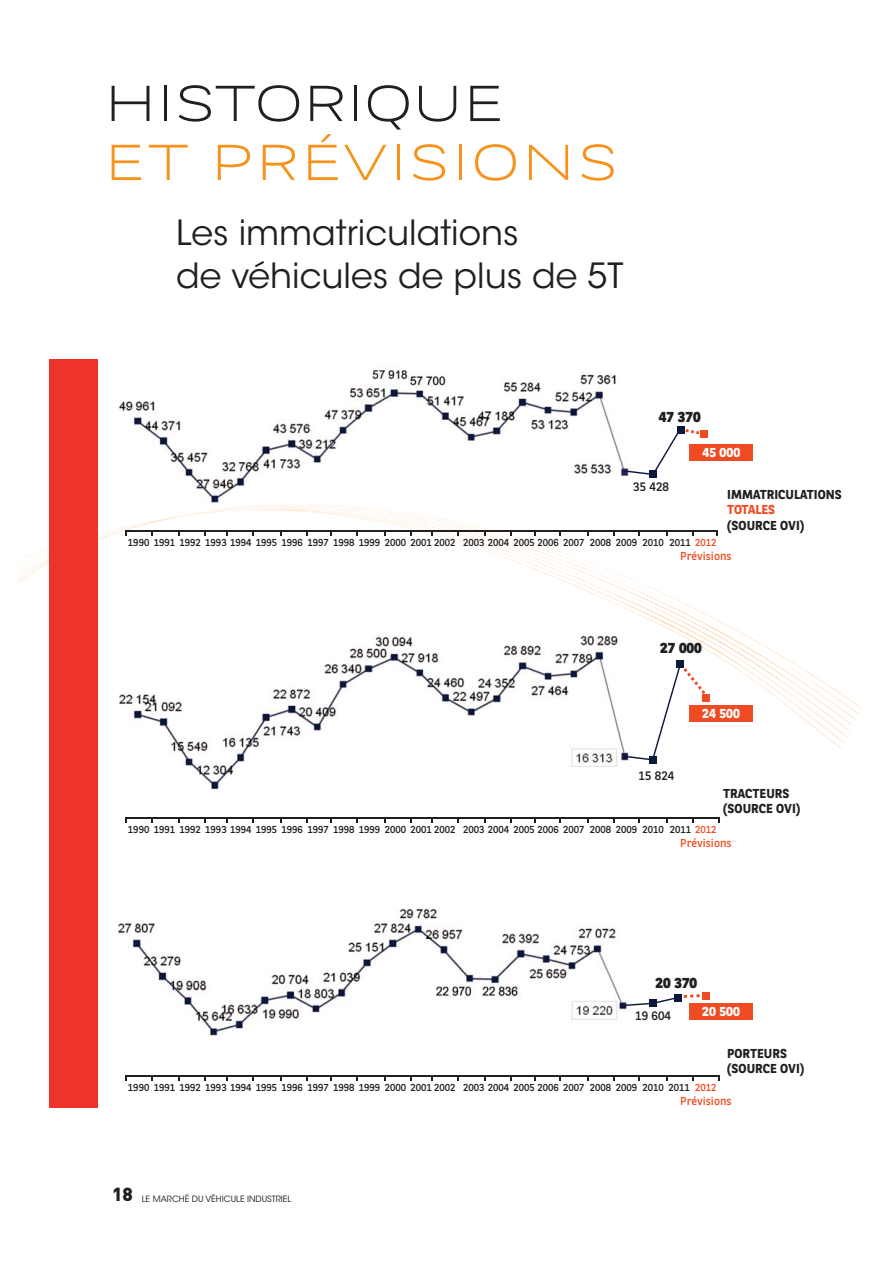
<style>
.page{position:relative;width:893px;height:1263px;background:#fff}
.page>*{position:absolute;margin:0;border:0;box-sizing:border-box;transform-origin:0 0}
.t1{font:300 50.4px "BNPP Title Sans";letter-spacing:.02em;color:#f7931d}
.t2{font:300 50.4px "BNPP Title Sans";letter-spacing:-.02em;color:#231f20}
.t3{font:34.5px/43.2px "ITC Avant Garde Std";color:#231f20}
.t4{font:800 14.4px "BNPP Sans";color:#231f20}
.t5{font:700 12.9px/15.6px "BNPP Sans";color:#231f20}
.t6{font:700 12.9px "BNPP Sans";color:#fff}
.t7{font:700 12.9px "BNPP Sans";letter-spacing:-.005em;color:#f04c23}
.t8{font:12.3px "BNPP Sans";color:#231f20}
.t9{font:11.55px "BNPP Sans";color:#f04c23}
.t10{font:10.05px "BNPP Sans";color:#231f20}
.t11{font:10.05px "BNPP Sans";color:#f04c23}
.t12{font:8.7px "ITC Avant Garde Std";color:#231f20}
.s1{color:#f04c23}
.s2{font-family:"DIN";font-weight:900;font-size:18.75px}
</style>
<div class="page">
<svg style="left:18px;top:511px;width:843px;height:312px"></svg>
<img style="left:119px;top:370px;width:538px;height:134px">
<img style="left:119px;top:624px;width:552px;height:190px">
<svg style="left:658px;top:624px;width:13px;height:7px"></svg>
<img style="left:118px;top:908px;width:539px;height:128px">
<hr style="left:127px;top:530px;width:590px;height:1px;background:#231f20">
<hr style="left:127px;top:817px;width:592px;height:2px;background:#231f20">
<hr style="left:127px;top:1075px;width:592px;height:2px;background:#231f20">
<svg style="left:125px;top:530px;width:2px;height:6px"></svg>
<svg style="left:125px;top:817px;width:2px;height:6px"></svg>
<svg style="left:125px;top:1075px;width:2px;height:6px"></svg>
<div style="left:689px;top:444px;width:64px;height:17px;background:#f04c23"></div>
<div style="left:689px;top:705px;width:64px;height:16px;background:#f04c23"></div>
<div style="left:689px;top:1003px;width:64px;height:17px;background:#f04c23"></div>
<div style="left:700px;top:430px;width:7px;height:7px;background:#f04c23"></div>
<div style="left:649px;top:471px;width:7px;height:7px;background:#0b183c"></div>
<div style="left:677px;top:427px;width:7px;height:7px;background:#0b183c"></div>
<div style="left:649px;top:756px;width:7px;height:7px;background:#0b183c"></div>
<div style="left:676px;top:661px;width:8px;height:7px;background:#0b183c"></div>
<div style="left:649px;top:1000px;width:7px;height:7px;background:#0b183c"></div>
<div style="left:702px;top:992px;width:7px;height:7px;background:#f04c23"></div>
<div style="left:49px;top:359px;width:49px;height:749px;background:#ee332a"></div>
<svg style="left:623px;top:428px;width:81px;height:47px"></svg>
<svg style="left:622px;top:994px;width:84px;height:12px"></svg>
<svg style="left:623px;top:664px;width:86px;height:97px"></svg>
<h1 class="t2" style="left:104px;top:74px;width:402px">HISTORIQUE</h1>
<h1 class="t1" style="left:104px;top:133px;width:516px">ET PRÉVISIONS</h1>
<h2 class="t3" style="left:176px;top:215px;width:449px">Les immatriculations<br>de véhicules de plus de 5T</h2>
<h3 class="t4" style="left:659px;top:410px;width:43px">47 370</h3>
<p class="t8" style="left:633px;top:481px;width:37px">35 428</p>
<p class="t6" style="left:702px;top:447px;width:39px">45 000</p>
<p class="t5" style="left:727px;top:487px;width:116px">IMMATRICULATIONS</p>
<p class="t7" style="left:727px;top:504px;width:50px">TOTALES</p>
<p class="t5" style="left:727px;top:518px;width:79px">(SOURCE OVI)</p>
<p class="t10" style="left:128px;top:538px;width:329px">1990 1991 1992 1993 1994 1995 1996 1997 1998 1999 2000 2001 2002</p>
<p class="t11" style="left:695px;top:538px;width:23px">2012</p>
<p class="t9" style="left:680px;top:550px;width:53px">Prévisions</p>
<p class="t10" style="left:463px;top:538px;width:123px">2003 2004 2005 2006 2007</p>
<p class="t10" style="left:590px;top:538px;width:49px">2008 2009</p>
<p class="t10" style="left:642px;top:538px;width:50px">2010 2011</p>
<h3 class="t4" style="left:660px;top:642px;width:43px">27 000</h3>
<p class="t6" style="left:702px;top:708px;width:39px">24 500</p>
<p class="t10" style="left:128px;top:825px;width:329px">1990 1991 1992 1993 1994 1995 1996 1997 1998 1999 2000 2001 2002</p>
<p class="t8" style="left:638px;top:769px;width:37px">15 824</p>
<p class="t5" style="left:723px;top:786px;width:79px">TRACTEURS (SOURCE OVI)</p>
<p class="t10" style="left:642px;top:825px;width:76px">2010 2011 <span class="s1">2012</span></p>
<p class="t10" style="left:463px;top:825px;width:123px">2003 2004 2005 2006 2007</p>
<p class="t10" style="left:590px;top:825px;width:49px">2008 2009</p>
<p class="t9" style="left:680px;top:837px;width:53px">Prévisions</p>
<h3 class="t4" style="left:655px;top:976px;width:43px">20 370</h3>
<p class="t8" style="left:635px;top:1010px;width:37px">19 604</p>
<p class="t6" style="left:702px;top:1006px;width:39px">20 500</p>
<p class="t10" style="left:128px;top:1083px;width:329px">1990 1991 1992 1993 1994 1995 1996 1997 1998 1999 2000 2001 2002</p>
<p class="t5" style="left:727px;top:1046px;width:79px">PORTEURS (SOURCE OVI)</p>
<p class="t11" style="left:695px;top:1083px;width:23px">2012</p>
<p class="t9" style="left:680px;top:1095px;width:53px">Prévisions</p>
<p class="t10" style="left:463px;top:1083px;width:123px">2003 2004 2005 2006 2007</p>
<p class="t10" style="left:590px;top:1083px;width:49px">2008 2009</p>
<p class="t10" style="left:642px;top:1083px;width:49px">2010 2011</p>
<p class="t12" style="left:112px;top:1196px;width:181px"><span class="s2">18</span> LE MARCHÉ DU VÉHICULE INDUSTRIEL</p>
</div>
